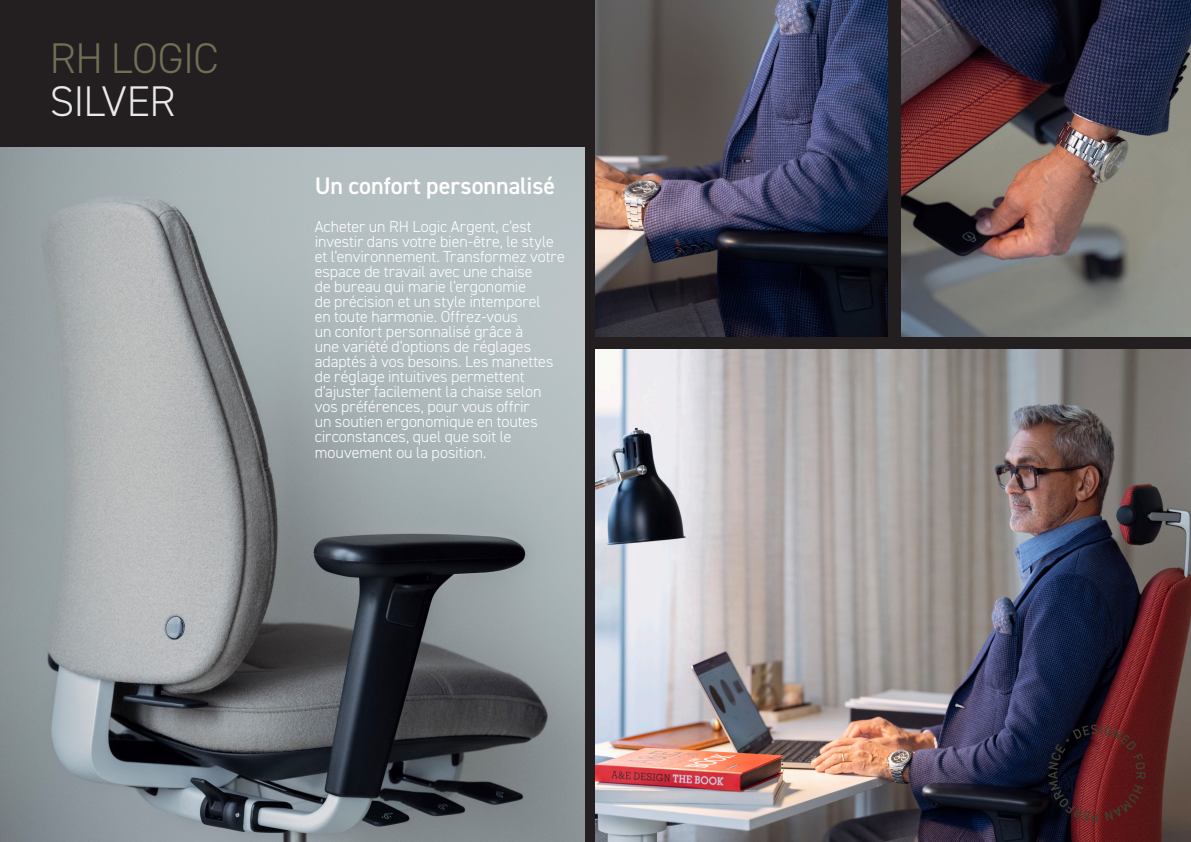
<style>
.page{position:relative;width:1191px;height:842px;background:#231f20}
.page>*{position:absolute;margin:0;border:0;box-sizing:border-box;transform-origin:0 0}
.RUBRIK{font:300 43px "DIN2014";letter-spacing:-.01em;color:#6f7056}
.RUBRIK-2{font:300 43px "DIN2014";letter-spacing:-.025em;color:#e9e9e9}
.Preamble_intro_text_-_20_pt{font:600 24px "DIN2014";color:#fff}
.Preamble_intro_text_-_20_pt-2{font:300 16px/15.1px "DIN2014";letter-spacing:-.005em;color:#fff}
</style>
<div class="page">
<img style="left:595px;top:0;width:292px;height:337px">
<img style="left:901px;top:0;width:290px;height:337px">
<img style="left:595px;top:349px;width:596px;height:493px">
<img style="left:0;top:147px;width:584px;height:695px">
<svg style="left:1048px;top:724px;width:97px;height:98px;background:#48191e"></svg>
<p class="RUBRIK" style="left:50px;top:32px;width:170px">RH LOGIC</p>
<p class="RUBRIK-2" style="left:50px;top:75px;width:127px">SILVER</p>
<p class="Preamble_intro_text_-_20_pt" style="left:315px;top:170px;width:242px">Un confort personnalisé</p>
<p class="Preamble_intro_text_-_20_pt-2" style="left:315px;top:219px;width:251px">Acheter un RH Logic Argent, c’est investir dans votre bien-être, le style et l’environnement. Transformez votre espace de travail avec une chaise<br>de bureau qui marie l’ergonomie<br>de précision et un style intemporel<br>en toute harmonie. Offrez-vous<br>un confort personnalisé grâce à<br>une variété d’options de réglages adaptés à vos besoins. Les manettes de réglage intuitives permettent d’ajuster facilement la chaise selon vos préférences, pour vous offrir<br>un soutien ergonomique en toutes circonstances, quel que soit le mouvement ou la position.</p>
</div>
